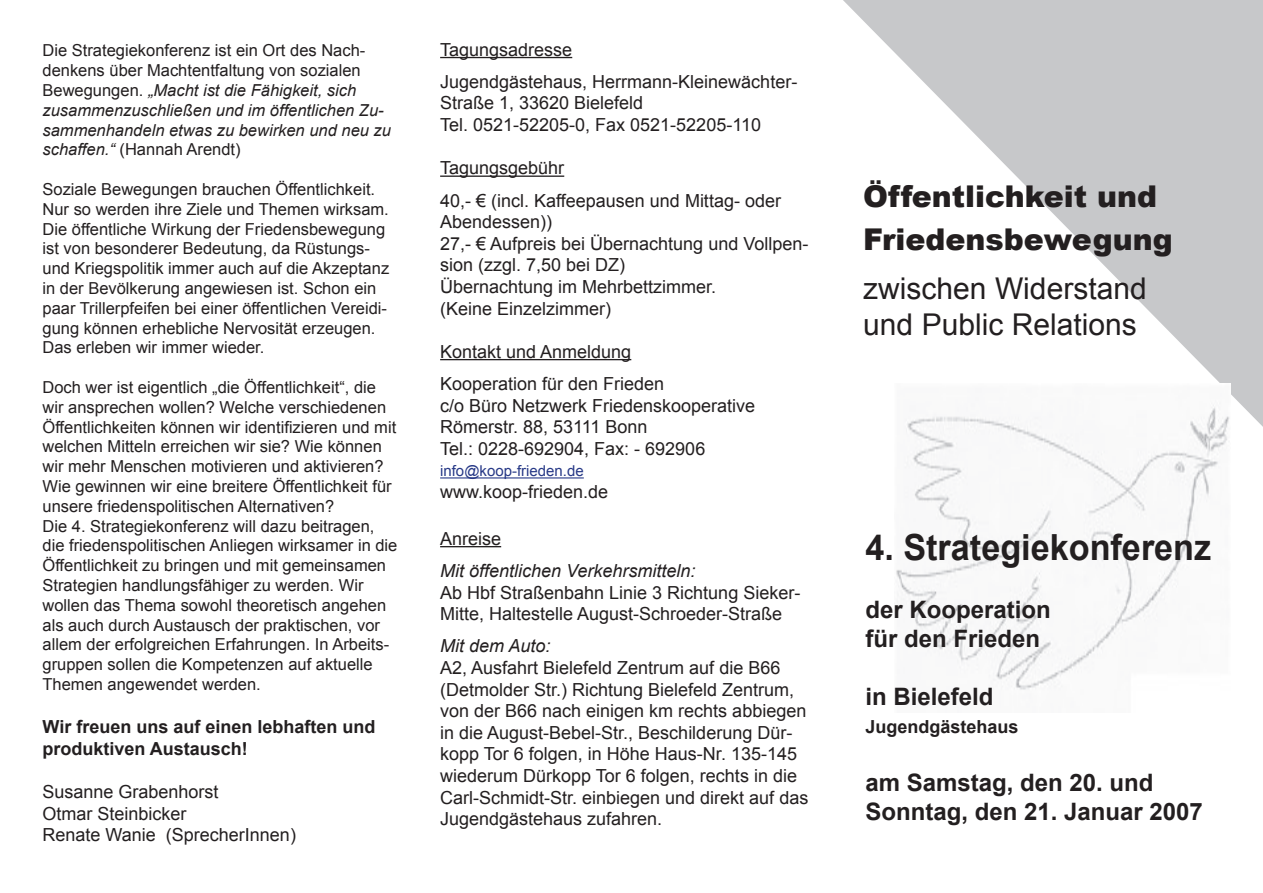
<style>
.page{position:relative;width:1263px;height:893px;background:#fff}
.page>*{position:absolute;margin:0;border:0;box-sizing:border-box;transform-origin:0 0}
.t1{font:700 36px "Arial";color:#231f20;scale:.95 1}
.t2{font:30px/36px "Arial";color:#231f20}
.t3{font:900 30px/43.2px "Arial";color:#231f20}
.t4{font:700 24px/28.8px "Arial";color:#231f20}
.t5{font:18px/21.6px "Arial";color:#231f20}
.t6{font:700 18px/21.6px "Arial";color:#231f20}
.t7{font:italic 18px "Arial";color:#231f20}
.t8{font:16.5px/19.8px "Arial";color:#231f20}
.t9{font:italic 16.5px/19.8px "Arial";color:#231f20}
.t10{font:15px "Arial";color:#273987}
.s1{font-style:normal}
</style>
<div class="page">
<svg style="left:843px;top:0;width:420px;height:427px;fill:#c7c8ca"></svg>
<img style="left:894px;top:384px;width:336px;height:306px">
<hr style="left:440px;top:57px;width:132px;height:1px;background:#231f20">
<hr style="left:440px;top:176px;width:124px;height:1px;background:#231f20">
<hr style="left:440px;top:359px;width:191px;height:1px;background:#231f20">
<hr style="left:440px;top:477px;width:144px;height:1px;background:#273987">
<hr style="left:440px;top:546px;width:61px;height:1px;background:#231f20">
<p class="t9" style="left:43px;top:41px;width:350px"><span class="s1">Die Strategiekonferenz ist ein Ort des Nach&shy;denkens über Machtentfaltung von sozialen Bewegungen.</span> „Macht ist die Fähigkeit, sich zusammenzuschließen und im öffentlichen Zu&shy;sammenhandeln etwas zu bewirken und neu zu schaffen.“ <span class="s1">(Hannah Arendt)</span></p>
<p class="t8" style="left:43px;top:179px;width:348px">Soziale Bewegungen brauchen Öffentlichkeit.<br>Nur so werden ihre Ziele und Themen wirksam.<br>Die öffentliche Wirkung der Friedensbewegung ist von besonderer Bedeutung, da Rüstungs&shy;und Kriegspolitik immer auch auf die Akzeptanz in der Bevölkerung angewiesen ist. Schon ein paar Trillerpfeifen bei einer öffentlichen Vereidi&shy;gung können erhebliche Nervosität erzeugen.<br>Das erleben wir immer wieder.</p>
<p class="t8" style="left:43px;top:377px;width:356px">Doch wer ist eigentlich „die Öffentlichkeit“, die wir ansprechen wollen? Welche verschiedenen Öffentlichkeiten können wir identifizieren und mit welchen Mitteln erreichen wir sie? Wie können wir mehr Menschen motivieren und aktivieren?<br>Wie gewinnen wir eine breitere Öffentlichkeit für unsere friedenspolitischen Alternativen?<br>Die 4. Strategiekonferenz will dazu beitragen, die friedenspolitischen Anliegen wirksamer in die Öffentlichkeit zu bringen und mit gemeinsamen Strategien handlungsfähiger zu werden. Wir wollen das Thema sowohl theoretisch angehen als auch durch Austausch der praktischen, vor allem der erfolgreichen Erfahrungen. In Arbeits&shy;gruppen sollen die Kompetenzen auf aktuelle Themen angewendet werden.</p>
<p class="t6" style="left:43px;top:716px;width:334px">Wir freuen uns auf einen lebhaften und produktiven Austausch!</p>
<p class="t5" style="left:43px;top:781px;width:255px">Susanne Grabenhorst<br>Otmar Steinbicker<br>Renate Wanie (SprecherInnen)</p>
<p class="t5" style="left:440px;top:33px;width:359px;line-height:32.2px">Tagungsadresse<br>Jugendgästehaus, Herrmann-Kleinewächter-</p>
<p class="t5" style="left:440px;top:92px;width:322px">Straße 1, 33620 Bielefeld<br>Tel. 0521-52205-0, Fax 0521-52205-110</p>
<p class="t5" style="left:440px;top:152px;width:342px;line-height:32.2px">Tagungsgebühr<br>40,- € (incl. Kaffeepausen und Mittag- oder</p>
<p class="t5" style="left:440px;top:211px;width:370px">Abendessen))<br>27,- € Aufpreis bei Übernachtung und Vollpen&shy;sion (zzgl. 7,50 bei DZ)<br>Übernachtung im Mehrbettzimmer.<br>(Keine Einzelzimmer)</p>
<p class="t5" style="left:440px;top:335px;width:226px;line-height:32.2px">Kontakt und Anmeldung<br>Kooperation für den Frieden</p>
<p class="t5" style="left:440px;top:394px;width:317px">c/o Büro Netzwerk Friedenskooperative<br>Römerstr. 88, 53111 Bonn<br>Tel.: 0228-692904, Fax: - 692906</p>
<p class="t10" style="left:440px;top:463px;width:145px">info@koop-frieden.de</p>
<p class="t5" style="left:440px;top:481px;width:170px">www.koop-frieden.de</p>
<p class="t5" style="left:440px;top:528px;width:63px">Anreise</p>
<p class="t7" style="left:440px;top:561px;width:257px">Mit öffentlichen Verkehrsmitteln:</p>
<p class="t5" style="left:440px;top:581px;width:362px">Ab Hbf Straßenbahn Linie 3 Richtung Sieker-<br>Mitte, Haltestelle August-Schroeder-Straße</p>
<p class="t7" style="left:440px;top:636px;width:112px">Mit dem Auto:</p>
<p class="t5" style="left:440px;top:657px;width:370px">A2, Ausfahrt Bielefeld Zentrum auf die B66 (Detmolder Str.) Richtung Bielefeld Zentrum, von der B66 nach einigen km rechts abbiegen in die August-Bebel-Str., Beschilderung Dür&shy;kopp Tor 6 folgen, in Höhe Haus-Nr. 135-145 wiederum Dürkopp Tor 6 folgen, rechts in die Carl-Schmidt-Str. einbiegen und direkt auf das Jugendgästehaus zufahren.</p>
<h2 class="t3" style="left:863px;top:175px;width:311px">Öffentlichkeit und<br>Friedensbewegung</h2>
<h2 class="t2" style="left:863px;top:270px;width:285px">zwischen Widerstand und Public Relations</h2>
<h1 class="t1" style="left:865px;top:528px;width:366px">4. Strategiekonferenz</h1>
<h3 class="t4" style="left:865px;top:595px;width:187px">der Kooperation für den Frieden</h3>
<h3 class="t4" style="left:865px;top:682px;width:130px">in Bielefeld</h3>
<p class="t6" style="left:865px;top:716px;width:155px">Jugendgästehaus</p>
<h3 class="t4" style="left:865px;top:768px;width:339px">am Samstag, den 20. und<br>Sonntag, den 21. Januar 2007</h3>
</div>
